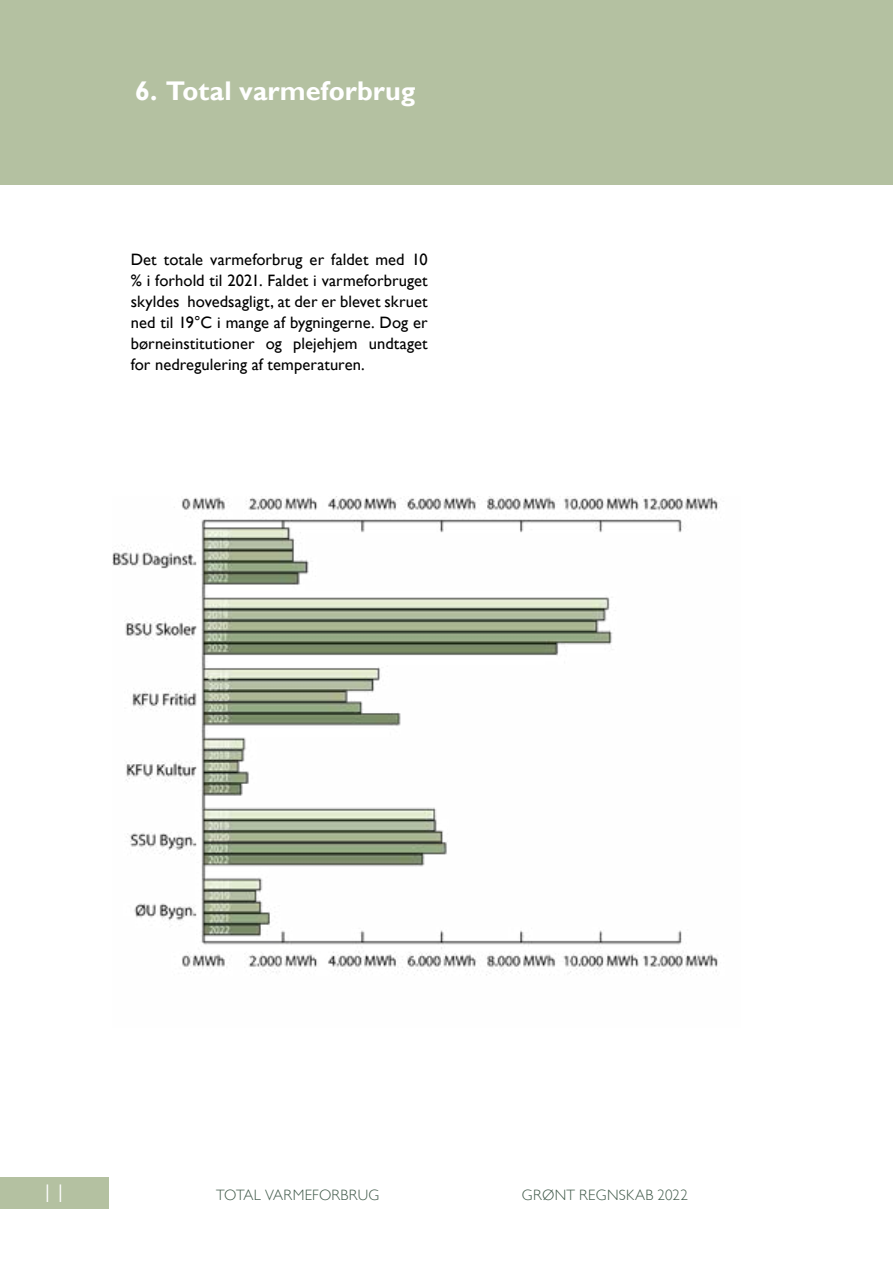
<style>
.page{position:relative;width:893px;height:1263px;background:#fff}
.page>*{position:absolute;margin:0;border:0;box-sizing:border-box;transform-origin:0 0}
.t1{font:700 27px "Gill Sans";color:#fff}
.t2{font:300 25.5px "Gill Sans";color:#fff}
.Brødtekst{font:16.5px/21px "Gill Sans";letter-spacing:.005em;color:#000;text-align:justify}
.t3{font:300 15px "Gill Sans";letter-spacing:.02em;color:#415a4a}
</style>
<div class="page">
<div style="left:0;top:0;width:893px;height:184px;background:#b4c1a1"></div>
<div style="left:0;top:1177px;width:108px;height:32px;background:#b4c1a1"></div>
<img style="left:113px;top:496px;width:605px;height:480px">
<p class="t1" style="left:135px;top:76px;width:282px">6. Total varmeforbrug</p>
<p class="Brødtekst" style="left:131px;top:248px;width:298px">Det totale varmeforbrug er faldet med 10 % i forhold til 2021. Faldet i varmeforbruget skyldes hovedsagligt, at der er blevet skruet ned til 19°C i mange af bygningerne. Dog er børneinstitutioner og plejehjem undtaget for nedregulering af temperaturen.</p>
<h2 class="t2" style="left:41px;top:1178px;width:27px">11</h2>
<p class="t3" style="left:216px;top:1186px;width:165px">TOTAL VARMEFORBRUG</p>
<p class="t3" style="left:522px;top:1186px;width:167px">GRØNT REGNSKAB 2022</p>
</div>
